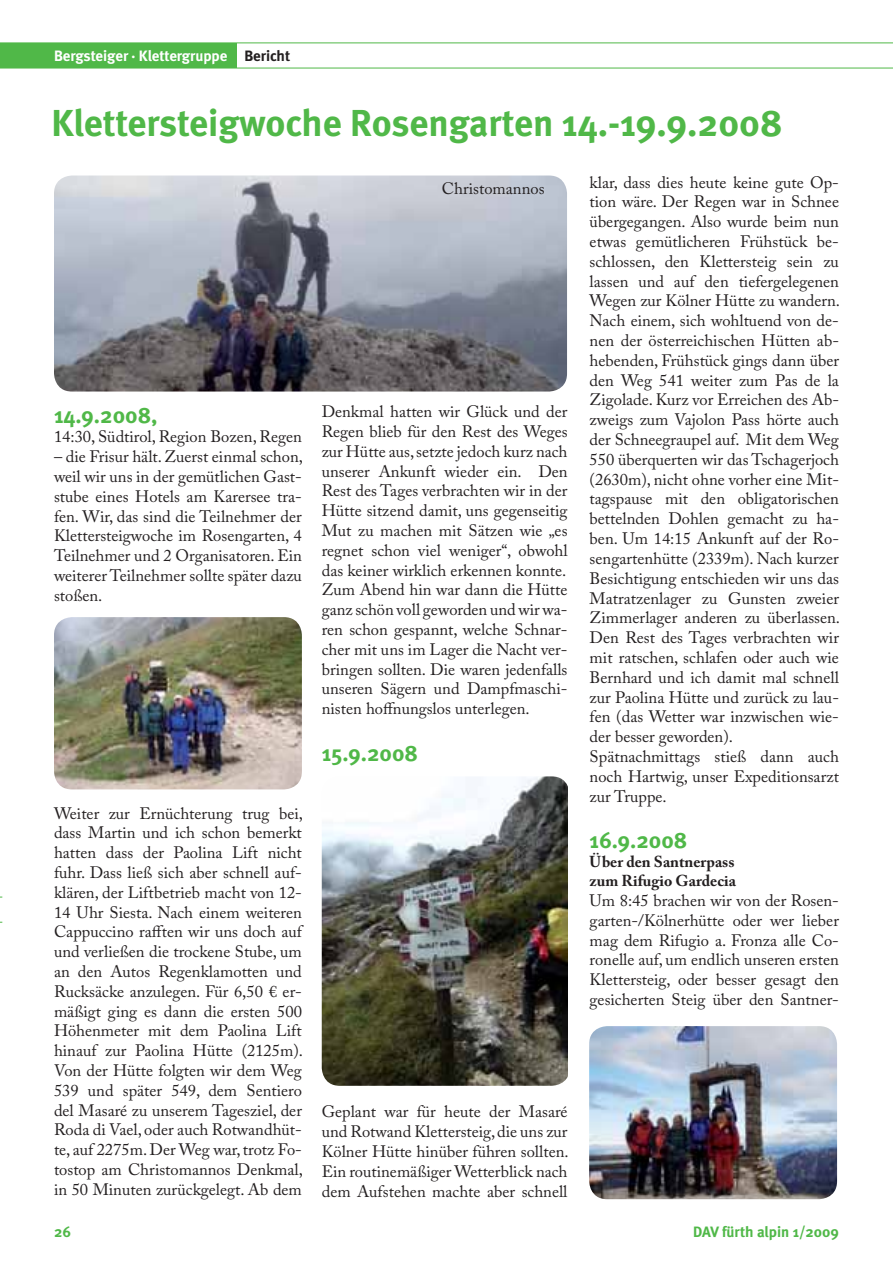
<style>
.page{position:relative;width:893px;height:1263px;background:#fff}
.page>*{position:absolute;margin:0;border:0;box-sizing:border-box;transform-origin:0 0}
.t1{font:700 37.5px "Meta";color:#50b848}
.t2{font:700 22.5px "Meta";color:#50b848}
.t3{font:16.5px/19.8px "Adobe Caslon Pro";color:#231f20;text-align:justify}
.t4{font:700 15.75px/18.9px "Adobe Caslon Pro";color:#231f20}
.t5{font:700 15px "Meta";color:#fff}
.t6{font:700 15px "Meta";color:#50b848}
.s1{color:#231f20}
</style>
<div class="page">
<hr style="left:0;top:68px;width:893px;height:1px;background:#50b848">
<hr style="left:0;top:43px;width:893px;height:1px;background:#50b848">
<div style="left:0;top:43px;width:237px;height:25px;background:#50b848"></div>
<img style="left:54px;top:175px;width:513px;height:216px;border-radius:18px">
<img style="left:54px;top:617px;width:248px;height:172px;border-radius:18px">
<img style="left:322px;top:776px;width:245px;height:310px">
<img style="left:589px;top:1026px;width:248px;height:173px;border-radius:18px">
<p class="t5" style="left:54px;top:51px;width:238px">Bergsteiger · Klettergruppe <span class="s1">Bericht</span></p>
<h1 class="t1" style="left:51px;top:110px;width:732px">Klettersteigwoche Rosengarten 14.-19.9.2008</h1>
<p class="t3" style="left:442px;top:181px;width:104px">Christomannos</p>
<h2 class="t2" style="left:54px;top:407px;width:105px">14.9.2008,</h2>
<p class="t3" style="left:54px;top:429px;width:249px">14:30, Südtirol, Region Bozen, Regen</p>
<p class="t3" style="left:54px;top:449px;width:251px">– die Frisur hält. Zuerst einmal schon, weil wir uns in der gemütlichen Gast&shy;stube eines Hotels am Karersee tra&shy;fen. Wir, das sind die Teilnehmer der Klettersteigwoche im Rosengarten, 4<br>Teilnehmer und 2 Organisatoren. Ein weiterer Teilnehmer sollte später dazu stoßen.</p>
<p class="t3" style="left:54px;top:805px;width:251px">Weiter zur Ernüchterung trug bei, dass Martin und ich schon bemerkt hatten dass der Paolina Lift nicht fuhr. Dass ließ sich aber schnell auf&shy;klären, der Liftbetrieb macht von 12- 14 Uhr Siesta. Nach einem weiteren Cappuccino rafften wir uns doch auf und verließen die trockene Stube, um an den Autos Regenklamotten und Rucksäcke anzulegen. Für 6,50 € er&shy;mäßigt ging es dann die ersten 500<br>Höhenmeter mit dem Paolina Lift hinauf zur Paolina Hütte (2125m).<br>Von der Hütte folgten wir dem Weg 539 und später 549, dem Sentiero del Masaré zu unserem Tagesziel, der Roda di Vael, oder auch Rotwandhüt&shy;te, auf 2275m. Der Weg war, trotz Fo&shy;tostop am Christomannos Denkmal, in 50 Minuten zurückgelegt. Ab dem</p>
<p class="t3" style="left:322px;top:404px;width:247px">Denkmal hatten wir Glück und der Regen blieb für den Rest des Weges zur Hütte aus, setzte jedoch kurz nach unserer Ankunft wieder ein. Den Rest des Tages verbrachten wir in der Hütte sitzend damit, uns gegenseitig Mut zu machen mit Sätzen wie „es regnet schon viel weniger“, obwohl das keiner wirklich erkennen konnte.<br>Zum Abend hin war dann die Hütte ganz schön voll geworden und wir wa&shy;ren schon gespannt, welche Schnar&shy;cher mit uns im Lager die Nacht ver&shy;bringen sollten. Die waren jedenfalls unseren Sägern und Dampfmaschi&shy;nisten hoffnungslos unterlegen.</p>
<h2 class="t2" style="left:322px;top:745px;width:98px">15.9.2008</h2>
<p class="t3" style="left:322px;top:1104px;width:248px">Geplant war für heute der Masaré und Rotwand Klettersteig, die uns zur Kölner Hütte hinüber führen sollten.<br>Ein routinemäßiger Wetterblick nach dem Aufstehen machte aber schnell</p>
<p class="t3" style="left:590px;top:174px;width:252px;text-align:left">klar, dass dies heute keine gute Op&shy;tion wäre. Der Regen war in Schnee übergegangen. Also wurde beim nun etwas gemütlicheren Frühstück be&shy;schlossen, den Klettersteig sein zu lassen und auf den tiefergelegenen Wegen zur Kölner Hütte zu wandern.<br>Nach einem, sich wohltuend von de&shy;nen der österreichischen Hütten ab&shy;hebenden, Frühstück gings dann über den Weg 541 weiter zum Pas de la Zigolade. Kurz vor Erreichen des Ab&shy;zweigs zum Vajolon Pass hörte auch der Schneegraupel auf. Mit dem Weg 550 überquerten wir das Tschagerjoch (2630m), nicht ohne vorher eine Mit&shy;tagspause mit den obligatorischen bettelnden Dohlen gemacht zu ha&shy;ben. Um 14:15 Ankunft auf der Ro&shy;sengartenhütte (2339m). Nach kurzer Besichtigung entschieden wir uns das Matratzenlager zu Gunsten zweier Zimmerlager anderen zu überlassen.<br>Den Rest des Tages verbrachten wir mit ratschen, schlafen oder auch wie Bernhard und ich damit mal schnell zur Paolina Hütte und zurück zu lau&shy;fen (das Wetter war inzwischen wie&shy;der besser geworden).<br>Spätnachmittags stieß dann auch noch Hartwig, unser Expeditionsarzt zur Truppe.</p>
<h2 class="t2" style="left:590px;top:832px;width:99px">16.9.2008</h2>
<p class="t4" style="left:590px;top:854px;width:148px">Über den Santnerpass zum Rifugio Gardecia</p>
<p class="t3" style="left:590px;top:893px;width:251px">Um 8:45 brachen wir von der Rosen&shy;garten-/Kölnerhütte oder wer lieber mag dem Rifugio a. Fronza alle Co&shy;ronelle auf, um endlich unseren ersten Klettersteig, oder besser gesagt den gesicherten Steig über den Santner-</p>
<p class="t6" style="left:54px;top:1226px;width:18px">26</p>
<p class="t6" style="left:693px;top:1226px;width:147px">DAV fürth alpin 1/2009</p>
</div>
